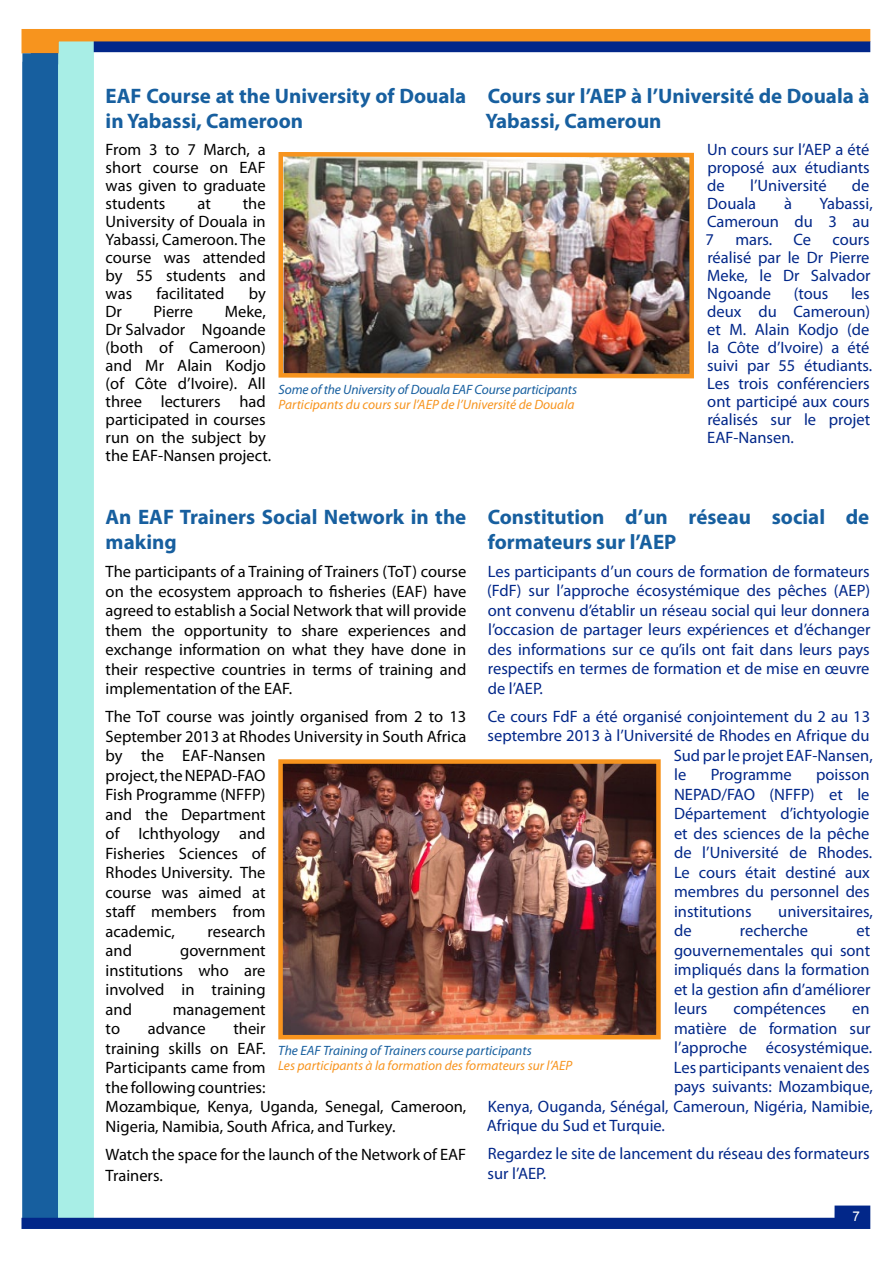
<style>
.page{position:relative;width:893px;height:1263px;background:#fff}
.page>*{position:absolute;margin:0;border:0;box-sizing:border-box;transform-origin:0 0}
.t1{font:700 21px/25.2px "Myriad Pro";color:#175f9f}
.t2{font:16.5px/19.5px "Myriad Pro";color:#022789;text-align:justify}
.t3{font:16.5px/19.5px "Myriad Pro";color:#000;text-align:justify}
.t4{font:italic 13.5px "Myriad Pro";color:#f7941e}
.t5{font:italic 13.5px "Myriad Pro";letter-spacing:-.01em;color:#175f9f}
.t6{font:13.5px "Arial";color:#fff}
</style>
<div class="page">
<div style="left:58px;top:37px;width:36px;height:1183px;background:#a8eee6"></div>
<svg style="left:21px;top:29px;width:850px;height:35px"></svg>
<div style="left:22px;top:53px;width:36px;height:1172px;background:#175f9f"></div>
<svg style="left:22px;top:1205px;width:848px;height:24px"></svg>
<img style="left:278px;top:152px;width:416px;height:227px">
<img style="left:283px;top:764px;width:373px;height:270px">
<div style="left:278px;top:759px;width:383px;height:280px;border:4px solid #f7941e"></div>
<p class="t1" style="left:106px;top:83px;width:362px">EAF Course at the University of Douala in Yabassi, Cameroon</p>
<p class="t3" style="left:106px;top:140px;width:162px;line-height:18px">From 3 to 7 March, a short course on EAF was given to graduate students</p>
<p class="t1" style="left:485px;top:83px;width:386px">Cours sur l’AEP à l’Université de Douala à<br>Yabassi, Cameroun</p>
<p class="t2" style="left:707px;top:140px;width:164px;line-height:18px">Un cours sur l’AEP a été proposé aux étudiants de</p>
<p class="t2" style="left:750px;top:175px;width:78px">l’Université</p>
<p class="t2" style="left:852px;top:175px;width:19px">de</p>
<p class="t2" style="left:707px;top:193px;width:51px">Douala</p>
<p class="t2" style="left:784px;top:193px;width:9px">à</p>
<p class="t3" style="left:106px;top:194px;width:162px;line-height:18px;text-indent:137px">the University of Douala in Yabassi, Cameroon. The course was attended by 55 students and was</p>
<p class="t2" style="left:706px;top:194px;width:169px;line-height:18px;text-align:left;text-indent:114px">Yabassi,<br>Cameroun du 3 au<br>7</p>
<p class="t3" style="left:197px;top:193px;width:15px">at</p>
<p class="t2" style="left:735px;top:229px;width:38px">mars.</p>
<p class="t2" style="left:793px;top:229px;width:19px">Ce</p>
<p class="t2" style="left:707px;top:230px;width:165px;line-height:18px;text-indent:125px">cours réalisé par le Dr Pierre Meke, le Dr Salvador Ngoande</p>
<p class="t3" style="left:156px;top:283px;width:70px">facilitated</p>
<p class="t3" style="left:249px;top:283px;width:19px">by</p>
<p class="t2" style="left:707px;top:284px;width:167px;line-height:18px;text-align:left;text-indent:144px">les deux du Cameroun) et M. Alain Kodjo (de la Côte d’Ivoire) a été suivi par 55 étudiants.<br>Les trois conférenciers ont participé aux cours réalisés sur le projet<br>EAF-Nansen.</p>
<p class="t2" style="left:794px;top:283px;width:36px">(tous</p>
<p class="t3" style="left:106px;top:302px;width:167px;line-height:18px;text-align:left;text-indent:119px">Meke,<br>Dr Salvador Ngoande (both of Cameroon) and Mr Alain Kodjo (of Côte d’Ivoire). All three lecturers had participated in courses run on the subject by the EAF-Nansen project.</p>
<p class="t3" style="left:106px;top:301px;width:18px">Dr</p>
<p class="t3" style="left:154px;top:301px;width:41px">Pierre</p>
<p class="t5" style="left:278px;top:381px;width:300px">Some of the University of Douala EAF Course participants</p>
<p class="t4" style="left:278px;top:396px;width:297px">Participants du cours sur l’AEP de l’Université de Douala</p>
<p class="t1" style="left:488px;top:503px;width:383px">Constitution d’un réseau social de formateurs sur l’AEP</p>
<p class="t2" style="left:487px;top:561px;width:385px">Les participants d’un cours de formation de formateurs (FdF) sur l’approche écosystémique des pêches (AEP) ont convenu d’établir un réseau social qui leur donnera l’occasion de partager leurs expériences et d’échanger des informations sur ce qu’ils ont fait dans leurs pays respectifs en termes de formation et de mise en œuvre de l’AEP.</p>
<p class="t2" style="left:488px;top:706px;width:384px">Ce cours FdF a été organisé conjointement du 2 au 13</p>
<p class="t2" style="left:488px;top:726px;width:384px">septembre 2013 à l’Université de Rhodes en Afrique du</p>
<p class="t2" style="left:674px;top:745px;width:201px">Sud par le projet EAF-Nansen,</p>
<p class="t2" style="left:674px;top:765px;width:14px">le</p>
<p class="t2" style="left:711px;top:765px;width:82px">Programme</p>
<p class="t1" style="left:106px;top:504px;width:362px">An EAF Trainers Social Network in the making</p>
<p class="t3" style="left:106px;top:562px;width:362px">The participants of a Training of Trainers (ToT) course on the ecosystem approach to fisheries (EAF) have agreed to establish a Social Network that will provide them the opportunity to share experiences and exchange information on what they have done in their respective countries in terms of training and implementation of the EAF.</p>
<p class="t3" style="left:106px;top:707px;width:362px;text-align:left">The ToT course was jointly organised from 2 to 13<br>September 2013 at Rhodes University in South Africa by the EAF-Nansen<br>project, the NEPAD-FAO<br>Fish Programme (NFFP)<br>and the Department<br>of Ichthyology and<br>Fisheries Sciences of<br>Rhodes University. The<br>course was aimed at<br>staff members from<br>academic,</p>
<p class="t2" style="left:674px;top:765px;width:200px;text-align:left;text-indent:142px">poisson<br>NEPAD/FAO (NFFP) et le<br>Département d’ichtyologie et des sciences de la pêche de l’Université de Rhodes.<br>Le cours était destiné aux membres du personnel des institutions</p>
<p class="t2" style="left:778px;top:901px;width:96px">universitaires,</p>
<p class="t2" style="left:674px;top:921px;width:19px">de</p>
<p class="t2" style="left:740px;top:921px;width:70px">recherche</p>
<p class="t3" style="left:208px;top:921px;width:60px">research</p>
<p class="t2" style="left:674px;top:921px;width:198px;text-indent:182px">et gouvernementales qui sont impliqués dans la formation et la gestion afin d’améliorer leurs</p>
<p class="t3" style="left:106px;top:941px;width:28px">and</p>
<p class="t3" style="left:106px;top:941px;width:161px;text-indent:75px">government institutions who are involved in training and</p>
<p class="t2" style="left:733px;top:999px;width:94px">compétences</p>
<p class="t2" style="left:852px;top:999px;width:19px">en</p>
<p class="t2" style="left:674px;top:1018px;width:198px">matière de formation sur</p>
<p class="t2" style="left:674px;top:1038px;width:200px">l’approche écosystémique.</p>
<p class="t2" style="left:674px;top:1057px;width:197px">Les participants venaient des</p>
<p class="t2" style="left:674px;top:1077px;width:200px">pays suivants: Mozambique,</p>
<p class="t2" style="left:488px;top:1096px;width:386px">Kenya, Ouganda, Sénégal, Cameroun, Nigéria, Namibie,</p>
<p class="t2" style="left:487px;top:1116px;width:180px">Afrique du Sud et Turquie.</p>
<p class="t2" style="left:488px;top:1144px;width:384px">Regardez le site de lancement du réseau des formateurs sur l’AEP.</p>
<p class="t3" style="left:173px;top:999px;width:94px">management</p>
<p class="t3" style="left:106px;top:1019px;width:362px;text-align:left;text-indent:128px">their<br>training skills on EAF.<br>Participants came from<br>the following countries:<br>Mozambique, Kenya, Uganda, Senegal, Cameroon,<br>Nigeria, Namibia, South Africa, and Turkey.</p>
<p class="t3" style="left:106px;top:1143px;width:362px;line-height:21px">Watch the space for the launch of the Network of EAF<br>Trainers.</p>
<p class="t3" style="left:106px;top:1019px;width:16px">to</p>
<p class="t3" style="left:148px;top:1019px;width:59px">advance</p>
<p class="t5" style="left:278px;top:1042px;width:255px">The EAF Training of Trainers course participants</p>
<p class="t4" style="left:278px;top:1057px;width:296px">Les participants à la formation des formateurs sur l’AEP</p>
<p class="t6" style="left:840px;top:1208px;width:22px">7 7</p>
</div>
